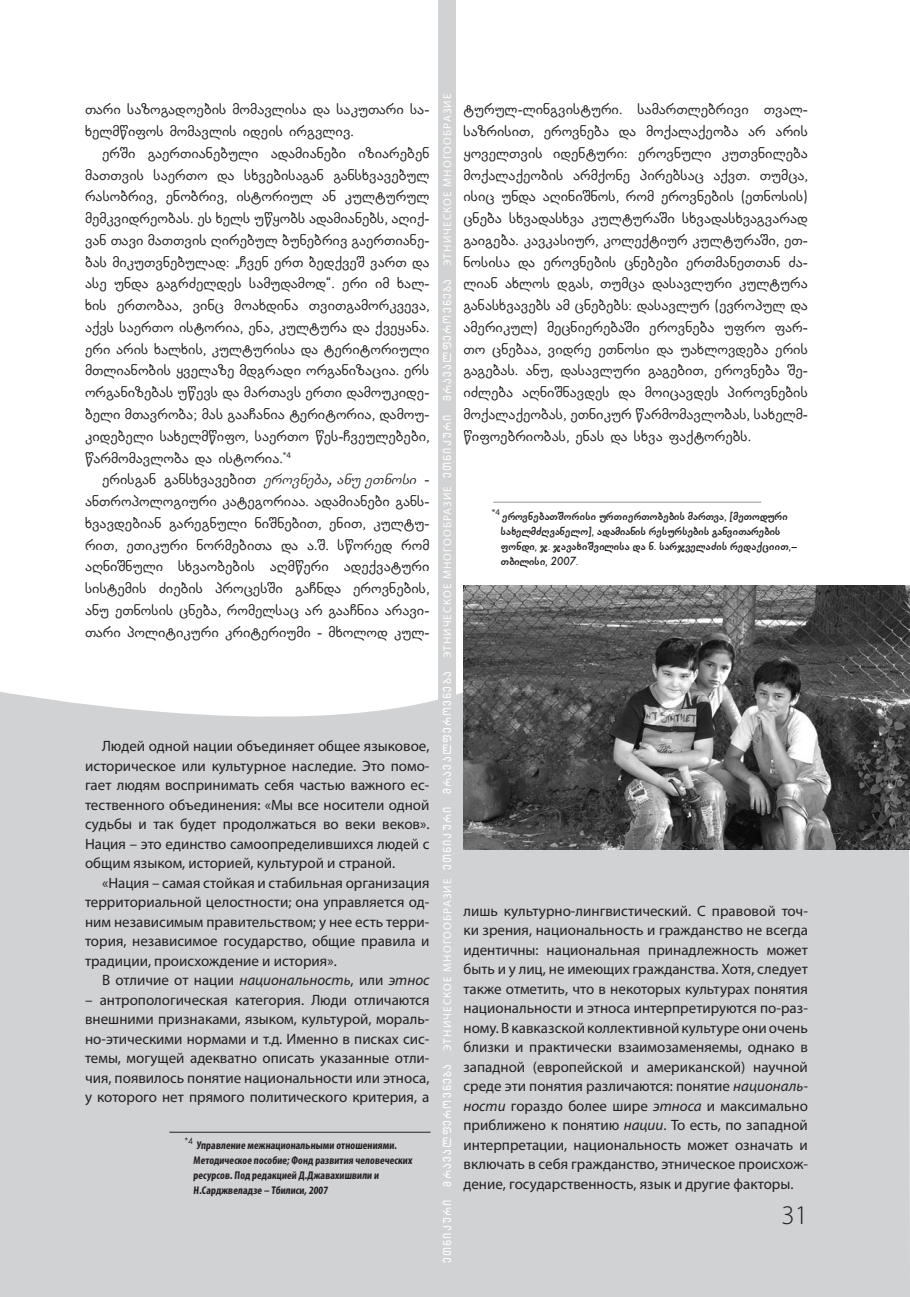
<style>
.page{position:relative;width:910px;height:1297px;background:#fff}
.page>*{position:absolute;margin:0;border:0;box-sizing:border-box;transform-origin:0 0}
.t1{font:300 27px "Myriad Pro";color:#231f20}
.t2{font:15px/21.8px "WSGE";color:#231f20;text-align:justify}
.t3{font:15px/19.5px "Myriad Pro";color:#231f20;text-align:justify}
.t4{font:11.25px/15px "WSGE Bold";color:#231f20}
.t5{font:700 condensed 11.25px/15px "Myriad Pro";color:#231f20}
.t6{font:11.25px "Sanet";letter-spacing:.1em;color:#fff}
.s1{font-family:"GE Kolhety CGS Italic"}
.s2{font-style:italic}
.s3{font-family:"Myriad Pro"}
</style>
<div class="page">
<div style="left:0;top:640px;width:910px;height:657px;background:#d1d2d4"></div>
<div style="left:438px;top:0;width:17px;height:1297px;background:#d1d2d4"></div>
<hr style="left:493px;top:502px;width:268px;height:1px;background:#939598">
<hr style="left:169px;top:1132px;width:261px;height:1px;background:#231f20">
<img style="left:463px;top:585px;width:447px;height:264px">
<p class="t2" style="left:85px;top:99px;width:346px">TA RI SA ZO GA DO E BIS MO MAV LI SA DA SA KU TA RI SA-<br>XEL M WI FOS MO MAV LIS IDE IS IR G V LIV.</p>
<p class="t2" style="left:85px;top:143px;width:346px;text-indent:17px">ER SI GA ER TI A NE BU LI ADA MI A NE BI IZI A RE BEN MAT T VIS SA ER TO DA SXVE BI SA GAN GAN S X VA VE BUL RA SOB RIV, ENOB RIV, IS TO RI UL AN KUL TU RUL MEM K VID RE O BAS. ES XELS UWYOBS ADA MI A NEBS, ARIQ-VAN TA VI MAT T VIS RI RE BUL BU NEB RIV GA ER TI A NE-BAS MI KUT V NE BU LAD: „CVEN ERT BED Q VES VART DA ASE UN DA GAG R ZEL DES SA MU DA MOD“. ERI IM XAL-XIS ER TO BAA, VINC MO AX DI NA TVIT GAMOR K VE VA, AQVS SA ER TO IS TO RIA, ENA, KUL TU RA DA QVE YA NA.<br>ERI ARIS XAL XIS, KUL TU RI SA DA TE RI TO RI U LI MTLI A NO BIS YVE LA ZE MDGRA DI OR GA NI ZA CIA. ERS OR GA NI ZE BAS UWEVS DA MAR TAVS ER TI DA MO U KI DE-BE LI MTAV RO BA; MAS GA A CA NIA TE RI TO RIA, DA MO U-KI DE BE LI SA XEL M WI FO, SA ER TO WES-CVE U LE BE BI, WAR MO MAV LO BA DA IS TO RIA.<sup>*4</sup></p>
<p class="t2" style="left:85px;top:469px;width:346px;text-indent:17px">ERIS GAN GAN S X VA VE BIT <span class="s1">EROV NE BA, ANU ET NO SI</span> - AN T RO PO LO GI U RI KA TE GO RIAA. ADA MI A NE BI GAN S-X VAV DE BI AN GA REG NU LI NIS NE BIT, ENIT, KUL TU-RIT, ETI KU RI NOR ME BI TA DA A.S. SWO RED ROM AR NIS NU LI SXVA O BE BIS AR M WE RI ADEQ VA TU RI SIS TE MIS ZI E BIS PRO CES SI GAC N DA EROV NE BIS, ANU ET NO SIS CNE BA, RO MEL SAC AR GA AC NIA ARA VI-TA RI PO LI TI KU RI KRI TE RI U MI - MXO LOD KUL-</p>
<p class="t3" style="left:85px;top:737px;width:346px;text-indent:17px">Людей одной нации объединяет общее языковое, историческое или культурное наследие. Это помо&shy;гает людям воспринимать себя частью важного ес&shy;тественного объединения: «Мы все носители одной судьбы и так будет продолжаться во веки веков».<br>Нация – это единство самоопределившихся людей с общим языком, историей, культурой и страной.</p>
<p class="t3" style="left:85px;top:874px;width:346px;text-indent:17px">«Нация – самая стойкая и стабильная организация территориальной целостности; она управляется од&shy;ним независимым правительством; у нее есть терри&shy;тория, независимое государство, общие правила и традиции, происхождение и история».</p>
<p class="t3" style="left:102px;top:971px;width:329px">В отличие от нации <span class="s2">национальность</span>, или <span class="s2">этнос</span></p>
<p class="t3" style="left:85px;top:991px;width:346px">– антропологическая категория. Люди отличаются внешними признаками, языком, культурой, мораль&shy;но-этическими нормами и т.д. Именно в писках сис&shy;темы, могущей адекватно описать указанные отли&shy;чия, появилось понятие национальности или этноса, у которого нет прямого политического критерия, а</p>
<p class="t5" style="left:193px;top:1139px;width:221px;text-indent:-9px"><sup>*4</sup> Управление межнациональными отношениями.<br>Методическое пособие; Фонд развития человеческих ресурсов. Под редакцией Д.Джавахишвили и Н.Сарджвеладзе – Тбилиси, 2007</p>
<p class="t6" style="left:441px;top:1263px;width:1171px;rotate:-90deg">eT ni ku ri mra val fe rov ne ba <span class="s3">ЭТНИЧЕСКОЕ МНОГООБРАЗИЕ</span> eT ni ku ri mra val fe rov ne ba <span class="s3">ЭТНИЧЕСКОЕ МНОГООБРАЗИЕ</span> eT ni ku ri mra val fe rov ne ba <span class="s3">ЭТНИЧЕСКОЕ МНОГООБРАЗИЕ</span></p>
<p class="t2" style="left:463px;top:99px;width:346px">TU RUL-LIN G VIS TU RI. SA MAR T LEB RI VI TVAL-SAZ RI SIT, EROV NE BA DA MO QA LA QE O BA AR ARIS YO VEL T VIS IDEN TU RI: EROV NU LI KUT V NI LE BA MO QA LA QE O BIS AR M QO NE PI REB SAC AQVT. TUM CA, ISIC UN DA ARI NIS NOS, ROM EROV NE BIS (ET NO SIS)<br>CNE BA SXVA DAS X VA KUL TU RA SI SXVA DAS X VAG VA RAD GA I GE BA. KAV KA SI UR, KO LEQ TI UR KUL TU RA SI, ET-NO SI SA DA EROV NE BIS CNE BE BI ER T MA NET TAN ZA-LI AN AX LOS DGAS, TUM CA DA SAV LU RI KUL TU RA GA NAS X VA VEBS AM CNE BEBS: DA SAV LUR (EV RO PUL DA AME RI KUL) MEC NI E RE BA SI EROV NE BA UF RO FAR-TO CNE BAA, VID RE ET NO SI DA UAX LOV DE BA ERIS GA GE BAS. ANU, DA SAV LU RI GA GE BIT, EROV NE BA SE-IZ LE BA AR NIS NAV DES DA MO I CAV DES PI ROV NE BIS MO QA LA QE O BAS, ET NI KUR WAR MO MAV LO BAS, SA XEL M-WI FO EB RI O BAS, ENAS DA SXVA FAQ TO REBS.</p>
<p class="t4" style="left:500px;top:510px;width:300px;text-indent:-8px"><sup>*4</sup> EROVNEBATSORISI URTIERTOBEBIS MARTVA, [METODURI SAXELMZRVANELO], ADAMIANIS RESURSEBIS GANVITAREBIS FONDI, J. JAVAXISVILISA DA N. SARJVELAZIS REDAQCIIT,– TBILISI, 2007.</p>
<p class="t3" style="left:463px;top:902px;width:346px">лишь культурно-лингвистический. С правовой точ&shy;ки зрения, национальность и гражданство не всегда идентичны: национальная принадлежность может быть и у лиц, не имеющих гражданства. Хотя, следует также отметить, что в некоторых культурах понятия национальности и этноса интерпретируются по-раз&shy;ному. В кавказской коллективной культуре они очень близки и практически взаимозаменяемы, однако в западной (европейской и американской) научной среде эти понятия различаются: понятие <span class="s2">националь&shy;ности</span> гораздо более шире <span class="s2">этноса</span> и максимально приближено к понятию <span class="s2">нации</span>. То есть, по западной интерпретации, национальность может означать и включать в себя гражданство, этническое происхож&shy;дение, государственность, язык и другие факторы.</p>
<h1 class="t1" style="left:782px;top:1204px;width:28px">31</h1>
</div>
